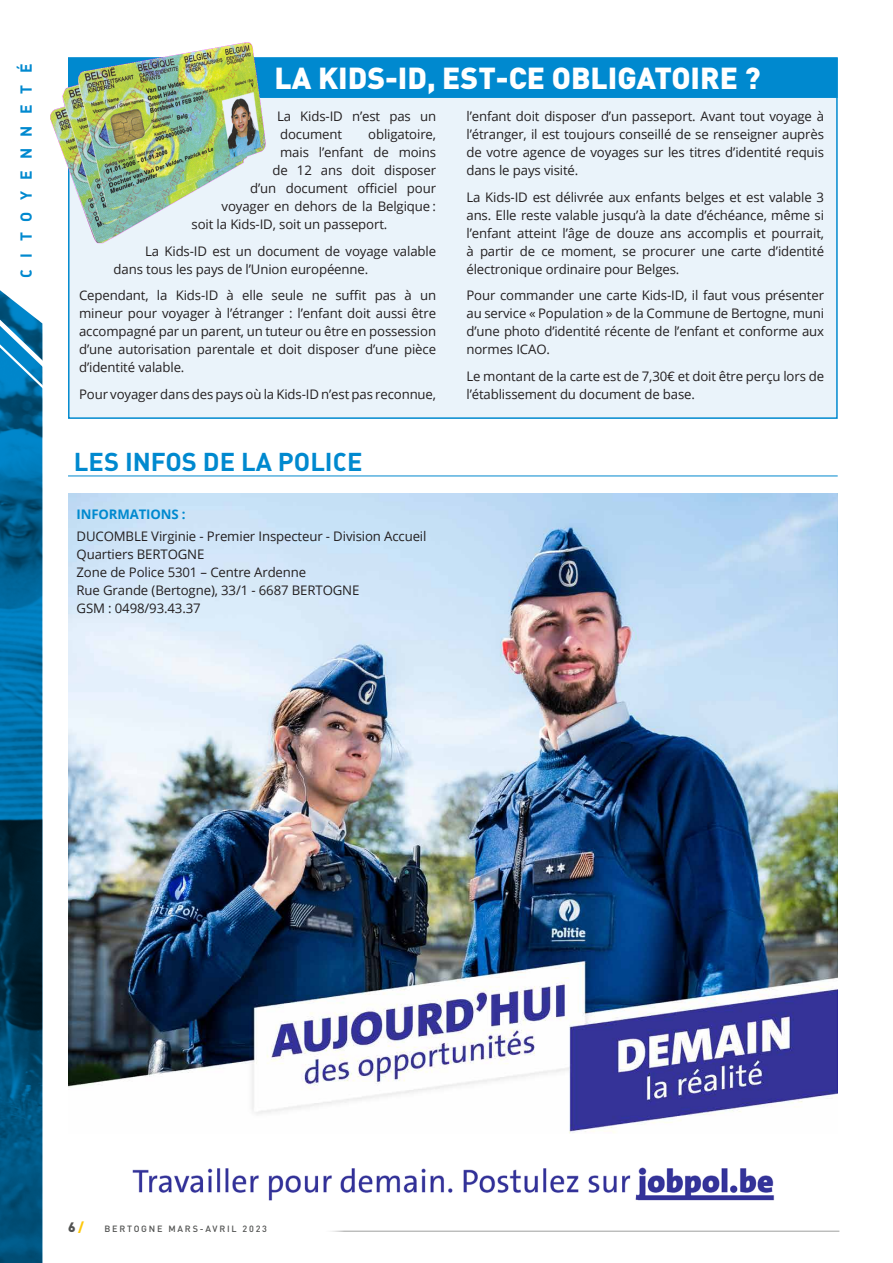
<style>
.page{position:relative;width:893px;height:1263px;background:#fff}
.page>*{position:absolute;margin:0;border:0;box-sizing:border-box;transform-origin:0 0}
.t1{font:900 30px "DIN";color:#fff}
.t2{font:700 25.5px "DIN";color:#0089cf}
.t3{font:700 15.75px "DIN";letter-spacing:.715em;color:#0089cf}
.t4{font:900 13.5px "DIN";color:#515251}
.t5{font:13.2px/18px "Open Sans";letter-spacing:-.01em;color:#231f20}
.t6{font:700 13.2px "Open Sans";letter-spacing:-.01em;color:#0089cf}
.t7{font:500 9px "DIN";letter-spacing:.2em;color:#515251}
.s1{color:#fec80b}
</style>
<div class="page">
<div style="left:68px;top:57px;width:770px;height:362px;background:#eaf3fa;border:2px solid #0089cf"></div>
<svg style="left:0;top:290px;width:43px;height:973px"></svg>
<hr style="left:323px;top:1231px;width:516px;height:1px;background:#515251">
<img style="left:68px;top:493px;width:770px;height:641px">
<div style="left:68px;top:57px;width:770px;height:41px;background:#0089cf"></div>
<hr style="left:68px;top:476px;width:770px;height:1px;background:#0089cf">
<img style="left:132px;top:1167px;width:643px;height:34px">
<img style="left:50px;top:42px;width:218px;height:203px">
<p class="t3" style="left:16px;top:278px;width:215px;rotate:-90deg">citoyenneté</p>
<h1 class="t1" style="left:274px;top:58px;width:488px">LA KIDS-ID, EST-CE OBLIGATOIRE ?</h1>
<p class="t5" style="left:277px;top:107px;width:161px">La Kids-ID n’est pas un document</p>
<p class="t5" style="left:368px;top:125px;width:69px">obligatoire,</p>
<p class="t5" style="left:280px;top:143px;width:158px">mais l’enfant de moins</p>
<p class="t5" style="left:273px;top:161px;width:165px">de 12 ans doit disposer</p>
<p class="t5" style="left:250px;top:179px;width:188px">d’un document officiel pour</p>
<p class="t5" style="left:222px;top:197px;width:216px">voyager en dehors de la Belgique :</p>
<p class="t5" style="left:192px;top:215px;width:197px">soit la Kids-ID, soit un passeport.</p>
<p class="t5" style="left:114px;top:241px;width:324px;text-indent:31px">La Kids-ID est un document de voyage valable dans tous les pays de l’Union européenne.</p>
<p class="t5" style="left:79px;top:286px;width:359px;text-align:justify">Cependant, la Kids-ID à elle seule ne suffit pas à un mineur pour voyager à l’étranger : l’enfant doit aussi être accompagné par un parent, un tuteur ou être en possession d’une autorisation parentale et doit disposer d’une pièce d’identité valable.</p>
<p class="t5" style="left:79px;top:385px;width:359px">Pour voyager dans des pays où la Kids-ID n’est pas reconnue,</p>
<h2 class="t2" style="left:74px;top:445px;width:290px">LES INFOS DE LA POLICE</h2>
<p class="t6" style="left:77px;top:505px;width:111px">INFORMATIONS :</p>
<p class="t5" style="left:77px;top:527px;width:351px">DUCOMBLE Virginie - Premier Inspecteur - Division Accueil Quartiers BERTOGNE<br>Zone de Police 5301 – Centre Ardenne<br>Rue Grande (Bertogne), 33/1 - 6687 BERTOGNE<br>GSM : 0498/93.43.37</p>
<p class="t5" style="left:466px;top:107px;width:359px;text-align:justify">l’enfant doit disposer d’un passeport. Avant tout voyage à l’étranger, il est toujours conseillé de se renseigner auprès de votre agence de voyages sur les titres d’identité requis dans le pays visité.</p>
<p class="t5" style="left:466px;top:188px;width:359px;text-align:justify">La Kids-ID est délivrée aux enfants belges et est valable 3 ans. Elle reste valable jusqu’à la date d’échéance, même si l’enfant atteint l’âge de douze ans accomplis et pourrait, à partir de ce moment, se procurer une carte d’identité électronique ordinaire pour Belges.</p>
<p class="t5" style="left:466px;top:286px;width:359px;text-align:justify">Pour commander une carte Kids-ID, il faut vous présenter au service « Population » de la Commune de Bertogne, muni d’une photo d’identité récente de l’enfant et conforme aux normes ICAO.</p>
<p class="t5" style="left:466px;top:367px;width:359px">Le montant de la carte est de 7,30€ et doit être perçu lors de l’établissement du document de base.</p>
<p class="t4" style="left:68px;top:1218px;width:18px">6<span class="s1">/</span></p>
<p class="t7" style="left:104px;top:1223px;width:164px">BERTOGNE MARS-AVRIL 2023</p>
</div>
